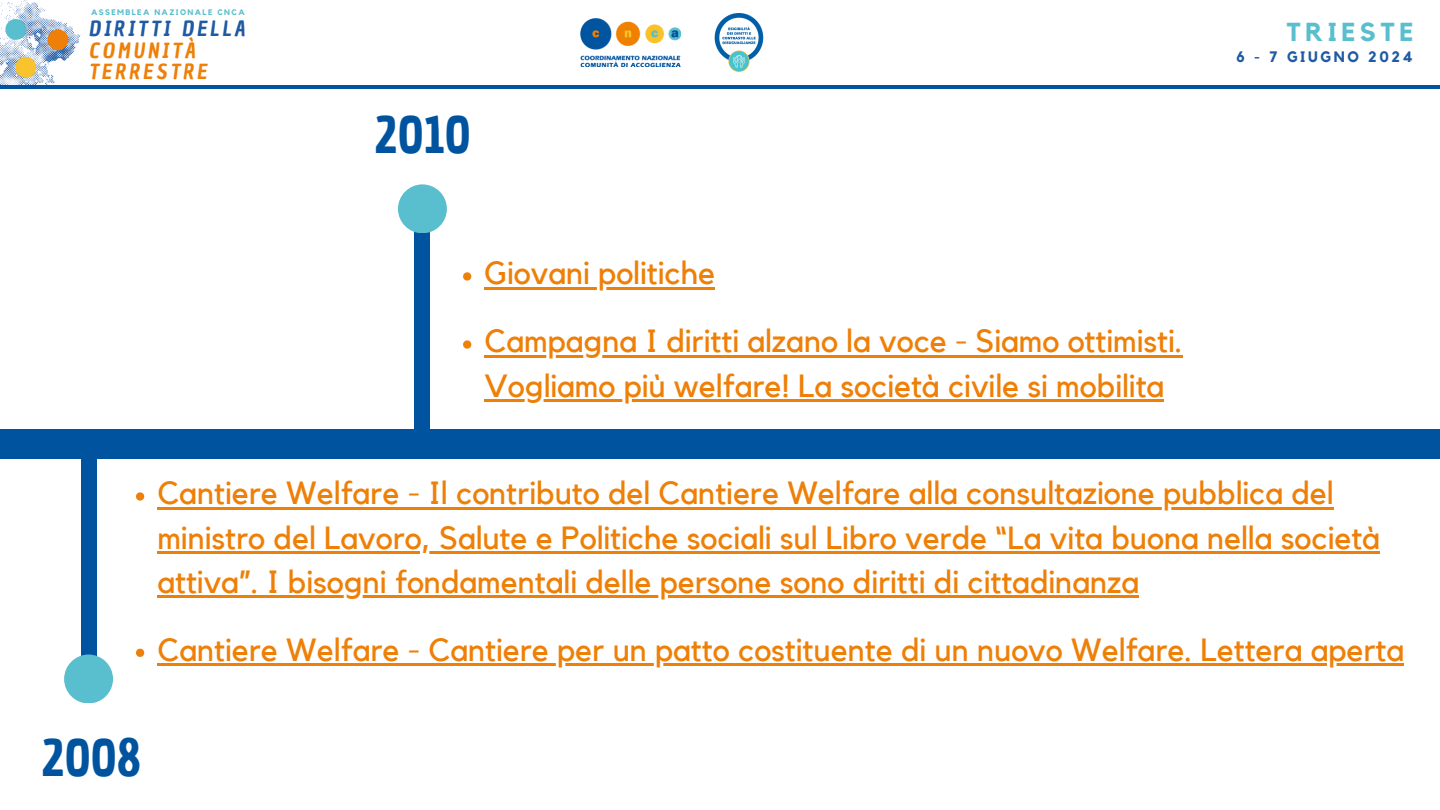
<style>
.page{position:relative;width:1440px;height:810px;background:#fff}
.page>*{position:absolute;margin:0;border:0;box-sizing:border-box;transform-origin:0 0}
.t1{font:50px "Chau Philomene One";color:#00549f}
.t2{font:32px/68.1px "Kollektif";color:#ee7f07}
.t3{font:700 25.9px "Kollektif";letter-spacing:.175em;color:#59bece}
.t4{font:italic 20.4px/21.6px "Chau Philomene One";letter-spacing:.16em;color:#ee7f07}
.t5{font:700 15.1px "Kollektif";letter-spacing:.175em;color:#1f5aa3}
.t6{font:700 8px "Kollektif";letter-spacing:.175em;color:#59bece}
.s1{color:#1f5aa3}
</style>
<div class="page">
<img style="left:0;top:0;width:81px;height:85px">
<img style="left:580px;top:18px;width:101px;height:48px">
<img style="left:714px;top:13px;width:50px;height:59px">
<hr style="left:0;top:85px;width:1440px;height:4px;background:#00549f">
<svg style="left:136px;top:492px;width:8px;height:9px"></svg>
<hr style="left:157px;top:507px;width:1134px;height:3px;background:#ee7f07">
<hr style="left:1291px;top:507px;width:43px;height:3px;background:#ee7f07">
<hr style="left:157px;top:551px;width:1223px;height:3px;background:#ee7f07">
<hr style="left:157px;top:595px;width:982px;height:3px;background:#ee7f07">
<svg style="left:136px;top:649px;width:8px;height:8px"></svg>
<hr style="left:158px;top:663px;width:1246px;height:3px;background:#ee7f07">
<svg style="left:463px;top:272px;width:8px;height:9px"></svg>
<hr style="left:484px;top:287px;width:231px;height:3px;background:#ee7f07">
<svg style="left:463px;top:340px;width:8px;height:9px"></svg>
<hr style="left:484px;top:355px;width:699px;height:3px;background:#ee7f07">
<hr style="left:484px;top:399px;width:680px;height:3px;background:#ee7f07">
<div style="left:0;top:429px;width:1440px;height:30px;background:#00549f"></div>
<div style="left:81px;top:459px;width:16px;height:211px;background:#00549f"></div>
<div style="left:64px;top:655px;width:49px;height:48px;background:#59bece;border-radius:50%"></div>
<div style="left:414px;top:218px;width:16px;height:211px;background:#00549f"></div>
<div style="left:398px;top:184px;width:49px;height:49px;background:#59bece;border-radius:50%"></div>
<h4 class="t6" style="left:91px;top:9px;width:155px">ASSEMBLEA NAZIONALE CNCA</h4>
<p class="t4" style="left:89px;top:18px;width:158px"><span class="s1">DIRITTI DELLA<br></span>COMUNITÀ<br>TERRESTRE</p>
<p class="t1" style="left:374px;top:102px;width:98px">2010</p>
<p class="t2" style="left:484px;top:240px;width:700px">Giovani politiche<br>Campagna I diritti alzano la voce - Siamo ottimisti.</p>
<p class="t2" style="left:484px;top:353px;width:681px">Vogliamo più welfare! La società civile si mobilita</p>
<h3 class="t3" style="left:1287px;top:20px;width:128px">TRIESTE</h3>
<p class="t5" style="left:1236px;top:50px;width:178px">6 - 7 GIUGNO 2024</p>
<p class="t2" style="left:157px;top:460px;width:1178px">Cantiere Welfare - Il contributo del Cantiere Welfare alla consultazione pubblica del</p>
<p class="t2" style="left:157px;top:505px;width:1224px">ministro del Lavoro, Salute e Politiche sociali sul Libro verde “La vita buona nella società</p>
<p class="t2" style="left:157px;top:549px;width:983px">attiva”. I bisogni fondamentali delle persone sono diritti di cittadinanza</p>
<h1 class="t2" style="left:158px;top:617px;width:1248px">Cantiere Welfare - Cantiere per un patto costituente di un nuovo Welfare. Lettera aperta</h1>
<h1 class="t1" style="left:41px;top:724px;width:102px">2008</h1>
</div>
